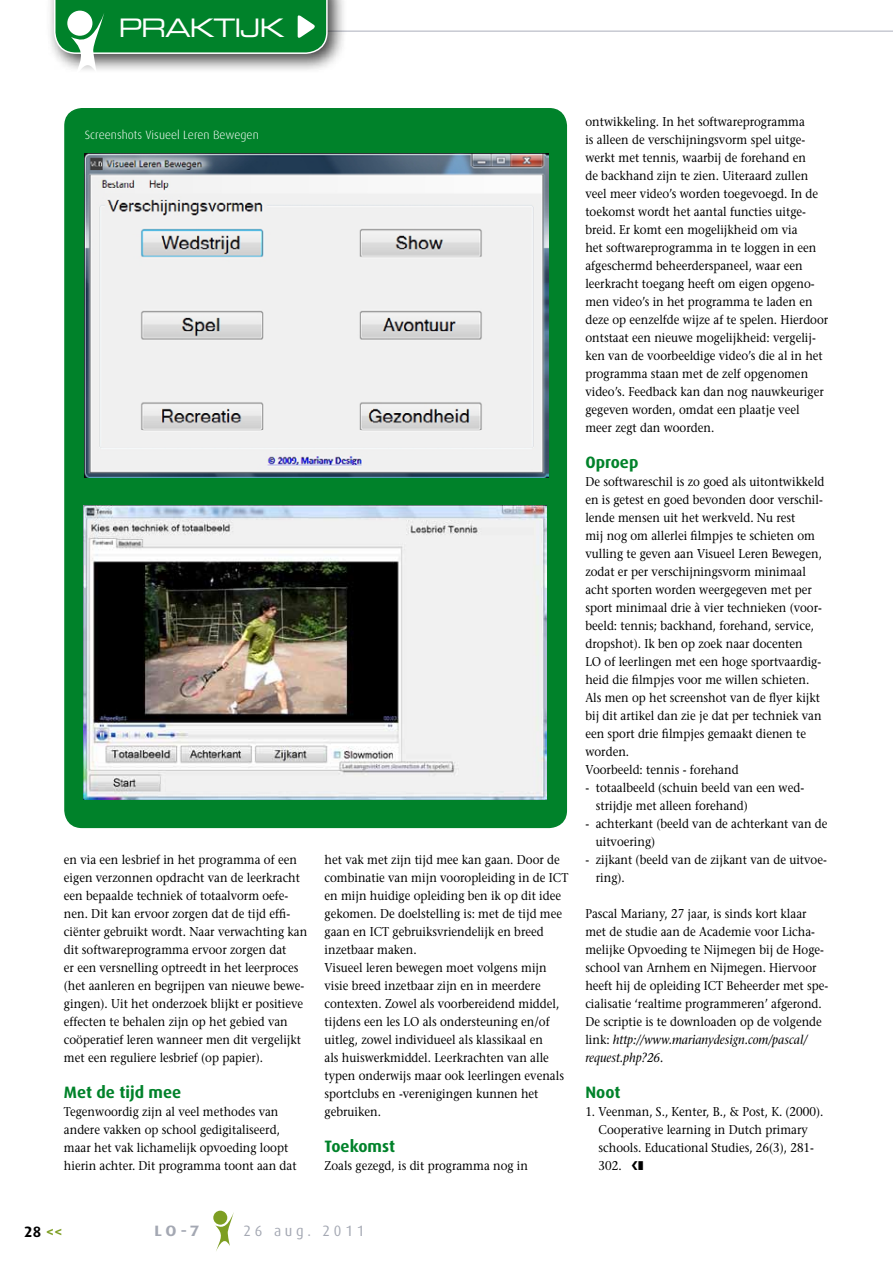
<style>
.page{position:relative;width:893px;height:1263px;background:#fff}
.page>*{position:absolute;margin:0;border:0;box-sizing:border-box;transform-origin:0 0}
.t1{font:25.5px "Eurostile LT Std Ex 2";letter-spacing:-.05em;color:#fff}
.t2{font:700 16.5px "Dax";color:#00822a}
.t3{font:15px "Dax";letter-spacing:.26em;color:#a4a8b3;scale:.96 1}
.t4{font:700 15px "Dax";color:#000}
.t5{font:700 15px "Dax Wide";color:#a4a8b3}
.t6{font:12.75px/18px "Stone Serif";color:#000;scale:.9 1}
.t7{font:300 12px "Dax";color:#fff}
.s1{font-style:italic}
.s2{color:#7d9e22}
</style>
<div class="page">
<div style="left:65px;top:109px;width:501px;height:718px;background:#00822a;border-radius:17px"></div>
<div style="left:45px;top:0;width:302px;height:73px;background:#000;opacity:.75"></div>
<svg style="left:54px;top:0;width:839px;height:73px"></svg>
<img style="left:84px;top:505px;width:463px;height:294px">
<img style="left:85px;top:154px;width:463px;height:323px">
<svg style="left:213px;top:1211px;width:14px;height:14px"></svg>
<svg style="left:215px;top:1212px;width:19px;height:39px"></svg>
<h1 class="t1" style="left:118px;top:10px;width:168px">PRAKTIJK</h1>
<p class="t7" style="left:85px;top:128px;width:176px">Screenshots Visueel Leren Bewegen</p>
<p class="t6" style="left:64px;top:851px;width:272px">en via een lesbrief in het programma of een eigen verzonnen opdracht van de leerkracht een bepaalde techniek of totaalvorm oefe&shy;nen. Dit kan ervoor zorgen dat de tijd effi&shy;ciënter gebruikt wordt. Naar verwachting kan dit softwareprogramma ervoor zorgen dat<br>er een versnelling optreedt in het leerproces (het aanleren en begrijpen van nieuwe bewe&shy;gingen). Uit het onderzoek blijkt er positieve effecten te behalen zijn op het gebied van coöperatief leren wanneer men dit vergelijkt met een reguliere lesbrief (op papier).</p>
<p class="t2" style="left:64px;top:1083px;width:119px">Met de tijd mee</p>
<p class="t6" style="left:64px;top:1103px;width:260px">Tegenwoordig zijn al veel methodes van andere vakken op school gedigitaliseerd, maar het vak lichamelijk opvoeding loopt hierin achter. Dit programma toont aan dat</p>
<p class="t6" style="left:325px;top:851px;width:272px">het vak met zijn tijd mee kan gaan. Door de combinatie van mijn vooropleiding in de ICT en mijn huidige opleiding ben ik op dit idee gekomen. De doelstelling is: met de tijd mee gaan en ICT gebruiksvriendelijk en breed inzetbaar maken.<br>Visueel leren bewegen moet volgens mijn visie breed inzetbaar zijn en in meerdere contexten. Zowel als voorbereidend middel, tijdens een les LO als ondersteuning en/of uitleg, zowel individueel als klassikaal en<br>als huiswerkmiddel. Leerkrachten van alle typen onderwijs maar ook leerlingen evenals sportclubs en -verenigingen kunnen het gebruiken.</p>
<p class="t2" style="left:325px;top:1137px;width:72px">Toekomst</p>
<p class="t6" style="left:325px;top:1157px;width:228px">Zoals gezegd, is dit programma nog in</p>
<p class="t6" style="left:585px;top:113px;width:271px">ontwikkeling. In het softwareprogramma<br>is alleen de verschijningsvorm spel uitge&shy;werkt met tennis, waarbij de forehand en<br>de backhand zijn te zien. Uiteraard zullen veel meer video’s worden toegevoegd. In de toekomst wordt het aantal functies uitge&shy;breid. Er komt een mogelijkheid om via<br>het softwareprogramma in te loggen in een afgeschermd beheerderspaneel, waar een leerkracht toegang heeft om eigen opgeno&shy;men video’s in het programma te laden en deze op eenzelfde wijze af te spelen. Hierdoor ontstaat een nieuwe mogelijkheid: vergelij&shy;ken van de voorbeeldige video’s die al in het programma staan met de zelf opgenomen video’s. Feedback kan dan nog nauwkeuriger gegeven worden, omdat een plaatje veel meer zegt dan woorden.</p>
<p class="t2" style="left:585px;top:453px;width:55px">Oproep</p>
<p class="t6" style="left:585px;top:473px;width:267px">De softwareschil is zo goed als uitontwikkeld en is getest en goed bevonden door verschil&shy;lende mensen uit het werkveld. Nu rest<br>mij nog om allerlei filmpjes te schieten om vulling te geven aan Visueel Leren Bewegen, zodat er per verschijningsvorm minimaal acht sporten worden weergegeven met per sport minimaal drie à vier technieken (voor&shy;beeld: tennis; backhand, forehand, service, dropshot). Ik ben op zoek naar docenten<br>LO of leerlingen met een hoge sportvaardig&shy;heid die filmpjes voor me willen schieten.<br>Als men op het screenshot van de flyer kijkt bij dit artikel dan zie je dat per techniek van een sport drie filmpjes gemaakt dienen te worden.<br>Voorbeeld: tennis - forehand</p>
<p class="t6" style="left:596px;top:779px;width:233px;text-indent:-10px">- totaalbeeld (schuin beeld van een wed&shy;strijdje met alleen forehand)</p>
<p class="t6" style="left:596px;top:815px;width:259px;text-indent:-10px">- achterkant (beeld van de achterkant van de uitvoering)</p>
<p class="t6" style="left:596px;top:851px;width:258px;text-indent:-10px">- zijkant (beeld van de zijkant van de uitvoe&shy;ring).</p>
<p class="t6" style="left:585px;top:905px;width:271px">Pascal Mariany, 27 jaar, is sinds kort klaar met de studie aan de Academie voor Licha&shy;melijke Opvoeding te Nijmegen bij de Hoge&shy;school van Arnhem en Nijmegen. Hiervoor heeft hij de opleiding ICT Beheerder met spe&shy;cialisatie ‘realtime programmeren’ afgerond.<br>De scriptie is te downloaden op de volgende link: <span class="s1">http://www.marianydesign.com/pascal/ request.php?26.</span></p>
<p class="t2" style="left:585px;top:1083px;width:37px">Noot</p>
<p class="t6" style="left:599px;top:1103px;width:251px;text-indent:-13px">1. Veenman, S., Kenter, B., &amp; Post, K. (2000).<br>Cooperative learning in Dutch primary schools. Educational Studies, 26(3), 281- 302.</p>
<p class="t4" style="left:24px;top:1223px;width:40px">28 <span class="s2">&lt;&lt;</span></p>
<p class="t5" style="left:154px;top:1223px;width:47px">LO-7</p>
<p class="t3" style="left:244px;top:1223px;width:127px">26 aug. 2011</p>
</div>
